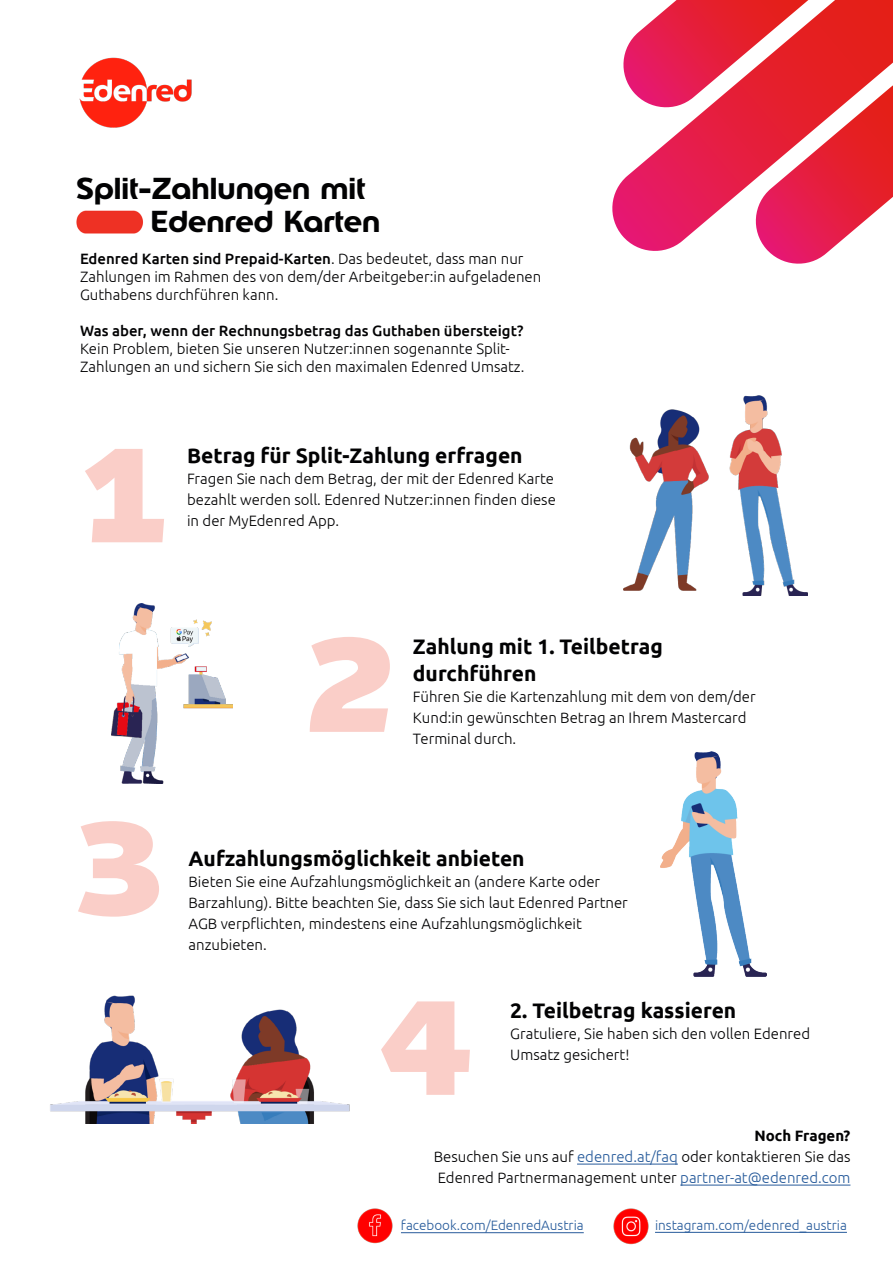
<style>
.page{position:relative;width:893px;height:1263px;background:#fff}
.page>*{position:absolute;margin:0;border:0;box-sizing:border-box;transform-origin:0 0}
.t1{font:900 132.3px "Edenred";color:#facec8}
.t2{font:700 30px/33px "Edenred";color:#020203}
.t3{font:700 21px/27px "Ubuntu";color:#020203}
.t4{font:300 15px/21px "Ubuntu";color:#020203}
.t5{font:500 15px "Ubuntu";color:#020203}
.t6{font:300 13.5px "Ubuntu";color:#275b9b}
.s1{font-weight:500}
.s2{font-weight:700}
.s3{color:#275b9b}
</style>
<div class="page">
<hr style="left:577px;top:1164px;width:101px;height:1px;background:#275b9b">
<hr style="left:680px;top:1185px;width:170px;height:1px;background:#275b9b">
<img style="left:76px;top:210px;width:67px;height:24px">
<img style="left:357px;top:1208px;width:36px;height:36px">
<img style="left:613px;top:1209px;width:36px;height:35px">
<hr style="left:401px;top:1232px;width:183px;height:1px;background:#275b9b">
<hr style="left:655px;top:1232px;width:192px;height:1px;background:#275b9b">
<img style="left:79px;top:57px;width:113px;height:71px">
<img style="left:111px;top:604px;width:121px;height:179px">
<img style="left:660px;top:751px;width:107px;height:225px">
<img style="left:50px;top:995px;width:300px;height:128px">
<svg style="left:618px;top:0;width:275px;height:264px"></svg>
<img style="left:624px;top:396px;width:183px;height:200px">
<h2 class="t2" style="left:151px;top:172px;width:231px;text-indent:-74px">Split-Zahlungen mit<br>Edenred Karten</h2>
<p class="t4" style="left:80px;top:249px;width:463px;line-height:18px"><span class="s1">Edenred Karten sind Prepaid-Karten</span>. Das bedeutet, dass man nur<br>Zahlungen im Rahmen des von dem/der Arbeitgeber:in aufgeladenen<br>Guthabens durchführen kann.</p>
<p class="t5" style="left:80px;top:321px;width:445px">Was aber, wenn der Rechnungsbetrag das Guthaben übersteigt?</p>
<p class="t4" style="left:80px;top:339px;width:446px;line-height:18px">Kein Problem, bieten Sie unseren Nutzer:innen sogenannte Split-<br>Zahlungen an und sichern Sie sich den maximalen Edenred Umsatz.</p>
<h1 class="t1" style="left:82px;top:404px;width:86px">1</h1>
<h3 class="t3" style="left:187px;top:442px;width:337px">Betrag für Split-Zahlung erfragen</h3>
<p class="t4" style="left:187px;top:468px;width:370px">Fragen Sie nach dem Betrag, der mit der Edenred Karte bezahlt werden soll. Edenred Nutzer:innen finden diese in der MyEdenred App.</p>
<h1 class="t1" style="left:309px;top:594px;width:88px">2</h1>
<h3 class="t3" style="left:413px;top:633px;width:251px">Zahlung mit 1. Teilbetrag durchführen</h3>
<p class="t4" style="left:413px;top:686px;width:344px">Führen Sie die Kartenzahlung mit dem von dem/der<br>Kund:in gewünschten Betrag an Ihrem Mastercard<br>Terminal durch.</p>
<h1 class="t1" style="left:77px;top:777px;width:87px">3</h1>
<h3 class="t3" style="left:189px;top:844px;width:338px">Aufzahlungsmöglichkeit anbieten</h3>
<p class="t4" style="left:189px;top:871px;width:441px">Bieten Sie eine Aufzahlungsmöglichkeit an (andere Karte oder Barzahlung). Bitte beachten Sie, dass Sie sich laut Edenred Partner AGB verpflichten, mindestens eine Aufzahlungsmöglichkeit anzubieten.</p>
<h1 class="t1" style="left:378px;top:957px;width:96px">4</h1>
<h3 class="t3" style="left:510px;top:996px;width:228px">2. Teilbetrag kassieren</h3>
<p class="t4" style="left:510px;top:1022px;width:301px">Gratuliere, Sie haben sich den vollen Edenred<br>Umsatz gesichert!</p>
<p class="t4" style="left:434px;top:1124px;width:418px;text-align:justify;text-indent:321px"><span class="s2">Noch Fragen?<br></span>Besuchen Sie uns auf <span class="s3">edenred.at/faq</span> oder kontaktieren Sie das Edenred Partnermanagement unter <span class="s3">partner-at@edenred.com</span></p>
<p class="t6" style="left:401px;top:1217px;width:184px">facebook.com/EdenredAustria</p>
<p class="t6" style="left:655px;top:1217px;width:193px">instagram.com/edenred_austria</p>
</div>
